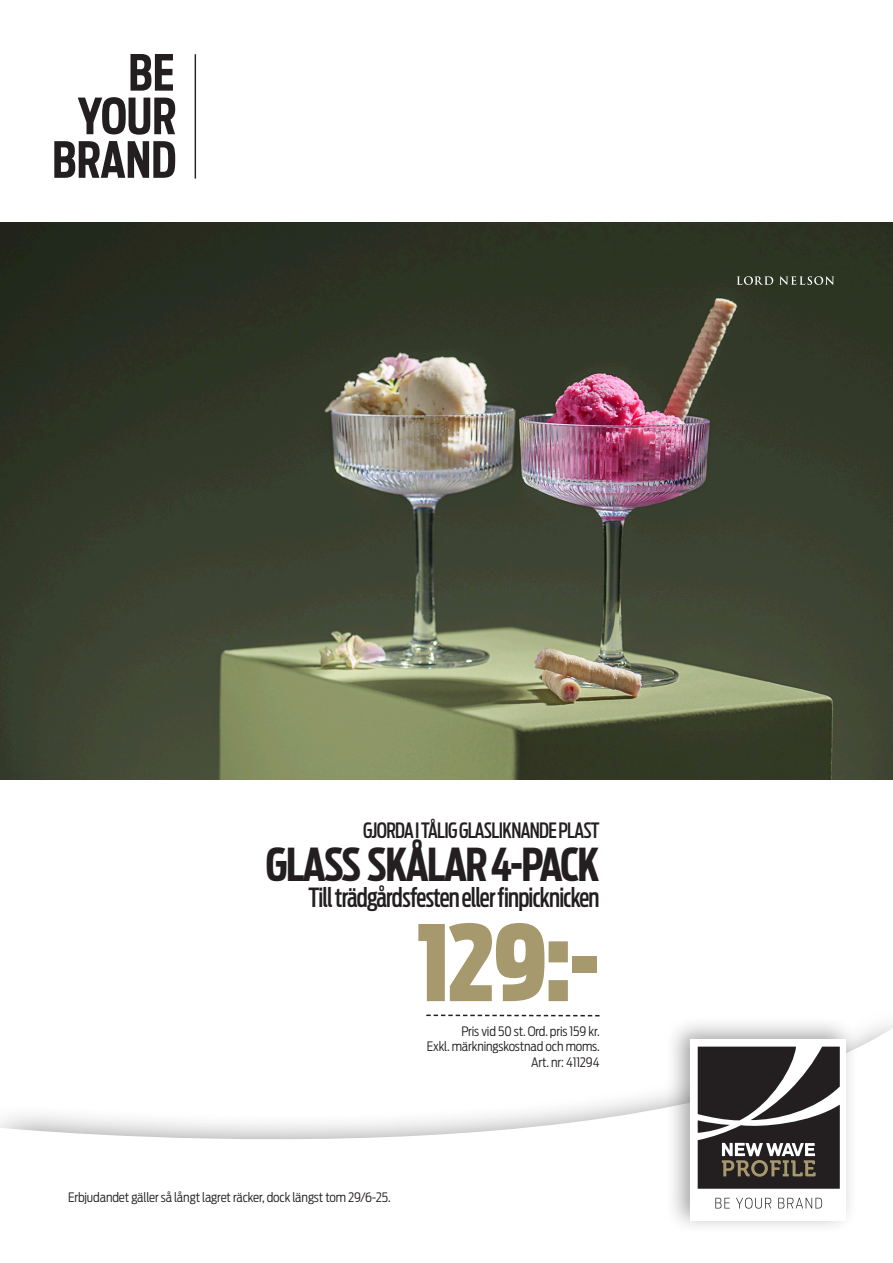
<style>
.page{position:relative;width:893px;height:1263px;background:#fff}
.page>*{position:absolute;margin:0;border:0;box-sizing:border-box;transform-origin:0 0}
.t1{font:900 104.1px "Antenna Extra Cond";color:#a7996e}
.t2{font:700 45px "Antenna Extra Cond";letter-spacing:-.03em;color:#231f20}
.t3{font:500 26.25px "Antenna Extra Cond";letter-spacing:-.03em;color:#231f20}
.t4{font:500 21px "Antenna Extra Cond";letter-spacing:-.03em;color:#231f20}
.t5{font:300 12.9px/15.5px "Antenna Cond";letter-spacing:-.01em;color:#231f20;text-align:right}
</style>
<div class="page">
<svg style="left:54px;top:141px;width:121px;height:37px"></svg>
<svg style="left:78px;top:97px;width:97px;height:38px"></svg>
<svg style="left:130px;top:54px;width:43px;height:37px"></svg>
<hr style="left:195px;top:54px;width:1px;height:125px;background:#231f20">
<svg style="left:0;top:1028px;width:892px;height:111px"></svg>
<div style="left:665px;top:1015px;width:193px;height:219px;background:#231f20;opacity:.4"></div>
<div style="left:690px;top:1039px;width:156px;height:181px;background:#fff"></div>
<svg style="left:715px;top:1198px;width:15px;height:10px"></svg>
<svg style="left:736px;top:1198px;width:35px;height:10px"></svg>
<svg style="left:778px;top:1198px;width:44px;height:10px"></svg>
<svg style="left:698px;top:1046px;width:142px;height:143px;background:#4c4848"></svg>
<svg style="left:426px;top:1014px;width:174px;height:2px"></svg>
<img style="left:0;top:223px;width:893px;height:557px">
<svg style="left:737px;top:276px;width:36px;height:9px"></svg>
<svg style="left:779px;top:276px;width:55px;height:9px"></svg>
<p class="t4" style="left:363px;top:818px;width:238px">GJORDA I TÅLIG GLASLIKNANDE PLAST</p>
<p class="t2" style="left:266px;top:839px;width:335px">GLASS SKÅLAR 4-PACK</p>
<p class="t3" style="left:308px;top:882px;width:293px">Till trädgårdsfesten eller finpicknicken</p>
<p class="t1" style="left:416px;top:903px;width:185px">129:-</p>
<p class="t5" style="left:461px;top:1023px;width:140px">Pris vid 50 st. Ord. pris 159 kr.</p>
<p class="t5" style="left:427px;top:1039px;width:174px">Exkl. märkningskostnad och moms.<br>Art. nr: 411294</p>
<p class="t5" style="left:68px;top:1189px;width:324px">Erbjudandet gäller så långt lagret räcker, dock längst tom 29/6-25.</p>
</div>
